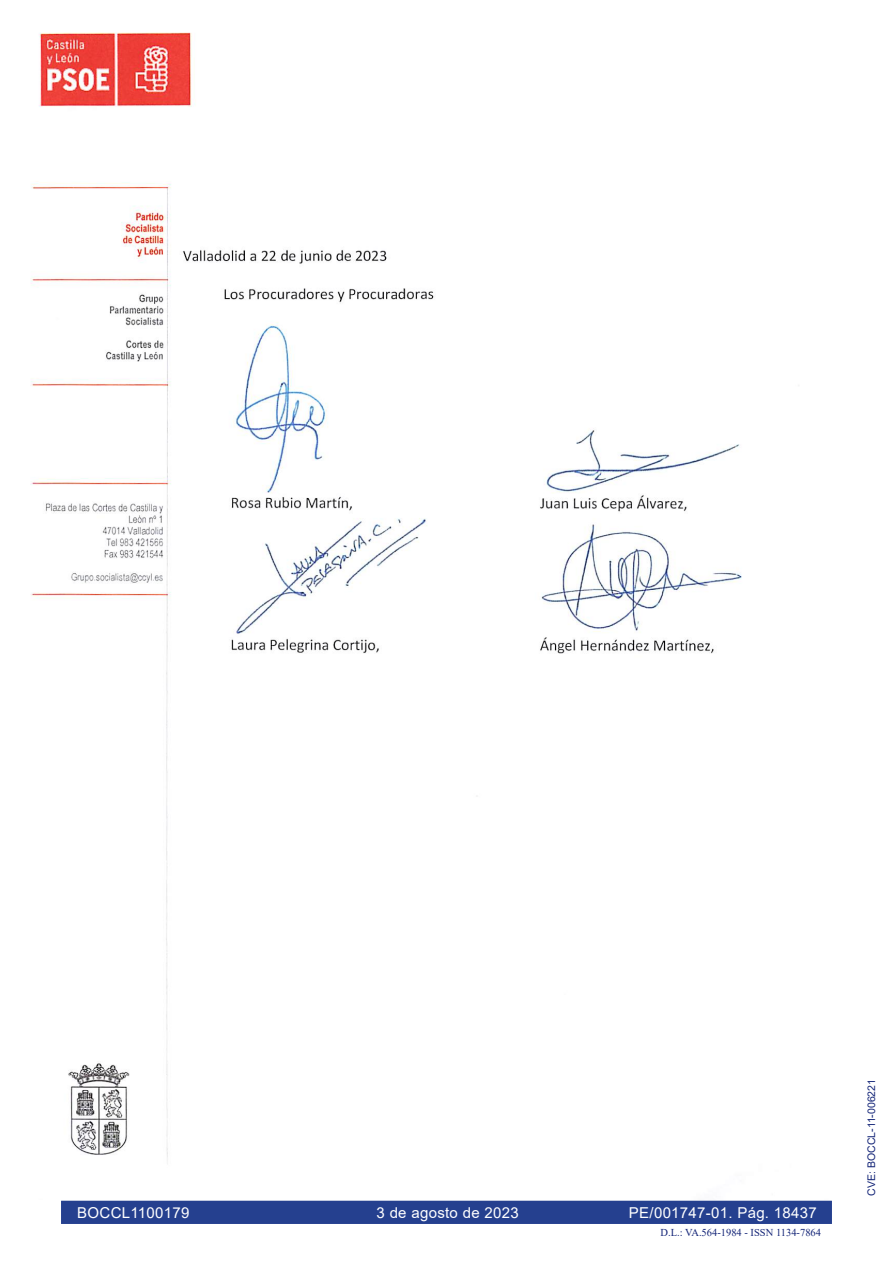
<style>
.page{position:relative;width:893px;height:1263px;background:#fff}
.page>*{position:absolute;margin:0;border:0;box-sizing:border-box;transform-origin:0 0}
.t1{font:15px "Arial";letter-spacing:.02em;color:#fff}
.t2{font:10.5px "Times New Roman";color:#132477}
.t3{font:10.5px "Arial";color:#132477}
</style>
<div class="page">
<div style="left:60px;top:1200px;width:773px;height:25px;background:#25408f"></div>
<div style="left:60px;top:1199px;width:773px;height:26px;border:2px solid #fff"></div>
<img style="left:30px;top:32px;width:803px;height:1168px">
<p class="t1" style="left:77px;top:1202px;width:114px">BOCCL1100179</p>
<p class="t1" style="left:377px;top:1202px;width:144px">3 de agosto de 2023</p>
<p class="t1" style="left:629px;top:1202px;width:189px">PE/001747-01. Pág. 18437</p>
<p class="t2" style="left:661px;top:1225px;width:162px">D.L.: VA.564-1984 - ISSN 1134-7864</p>
<p class="t3" style="left:864px;top:1195px;width:118px;rotate:-90deg">CVE: BOCCL-11-006221</p>
</div>
